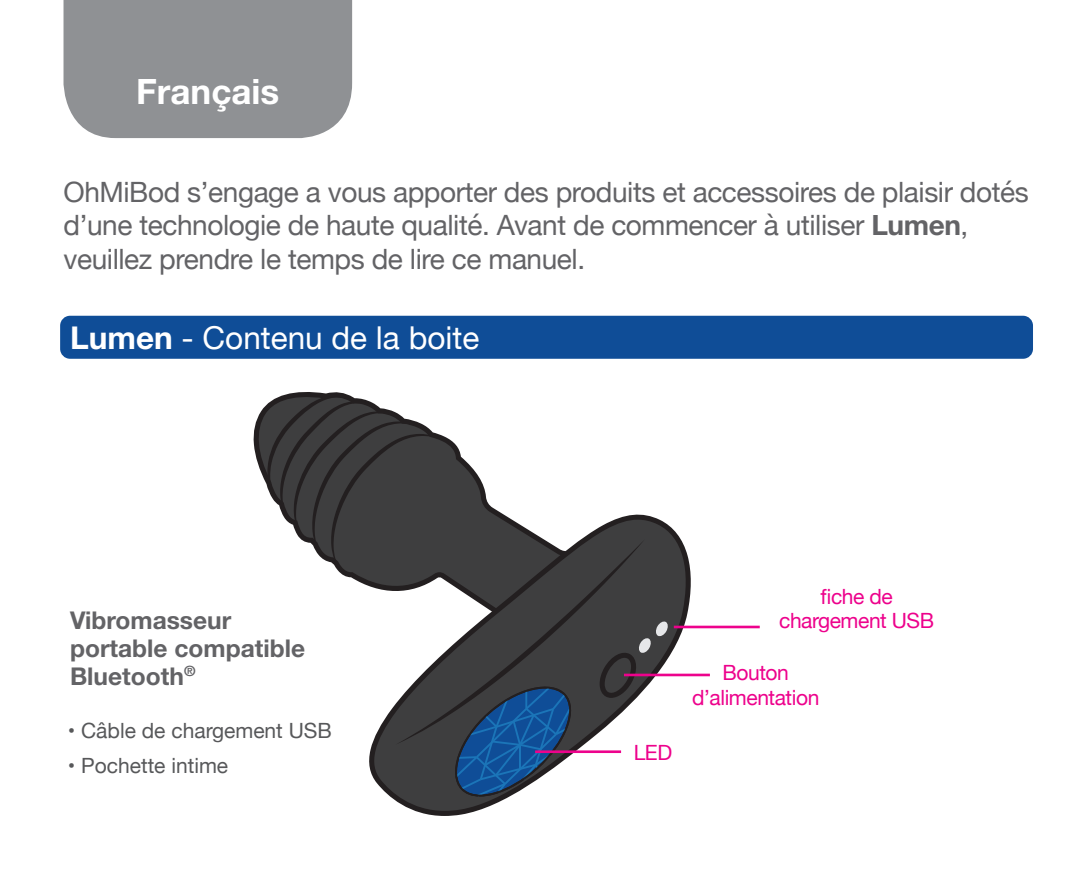
<style>
.page{position:relative;width:1092px;height:893px;background:#fff}
.page>*{position:absolute;margin:0;border:0;box-sizing:border-box;transform-origin:0 0}
.t1{font:700 35px "Helvetica Neue";color:#fff}
.t2{font:31.5px "Helvetica Neue";color:#fff}
.t3{font:28px/33.6px "Helvetica Neue";letter-spacing:-.015em;color:#636366}
.t4{font:700 24.5px/28px "Helvetica Neue";color:#636366}
.t5{font:21px/24.5px "Helvetica Neue";letter-spacing:-.02em;color:#ed028c;text-align:center}
.t6{font:21px "Helvetica Neue";color:#57585a}
.s1{font-weight:700}
</style>
<div class="page">
<div style="left:60px;top:316px;width:972px;height:43px;background:#0f4d97;border-radius:10px"></div>
<div style="left:63px;top:0;width:289px;height:138px;background:#8f9194"></div>
<svg style="left:253px;top:392px;width:235px;height:186px"></svg>
<svg style="left:267px;top:395px;width:177px;height:175px"></svg>
<svg style="left:350px;top:502px;width:343px;height:175px"></svg>
<svg style="left:367px;top:511px;width:325px;height:305px"></svg>
<svg style="left:395px;top:539px;width:249px;height:206px;fill:#3e3e3f"></svg>
<svg style="left:599px;top:621px;width:69px;height:77px;background:#575557"></svg>
<svg style="left:448px;top:680px;width:130px;height:123px;background:#3e5e81"></svg>
<hr style="left:673px;top:626px;width:86px;height:2px;background:#ed028c">
<hr style="left:624px;top:674px;width:85px;height:2px;background:#ed028c">
<hr style="left:535px;top:750px;width:86px;height:3px;background:#ed028c">
<p class="t1" style="left:136px;top:69px;width:145px">Français</p>
<p class="t3" style="left:63px;top:177px;width:966px">OhMiBod s’engage a vous apporter des produits et accessoires de plaisir dotés d’une technologie de haute qualité. Avant de commencer à utiliser <span class="s1">Lumen</span>, veuillez prendre le temps de lire ce manuel.</p>
<p class="t2" style="left:70px;top:315px;width:410px"><span class="s1">Lumen</span> - Contenu de la boite</p>
<p class="t4" style="left:70px;top:605px;width:236px">Vibromasseur portable compatible<br>Bluetooth<sup>®</sup></p>
<p class="t6" style="left:68px;top:716px;width:265px">• Câble de chargement USB</p>
<p class="t6" style="left:68px;top:751px;width:162px">• Pochette intime</p>
<p class="t5" style="left:633px;top:742px;width:40px">LED</p>
<p class="t5" style="left:779px;top:585px;width:156px">fiche de chargement USB</p>
<p class="t5" style="left:692px;top:662px;width:129px">Bouton d’alimentation</p>
</div>
